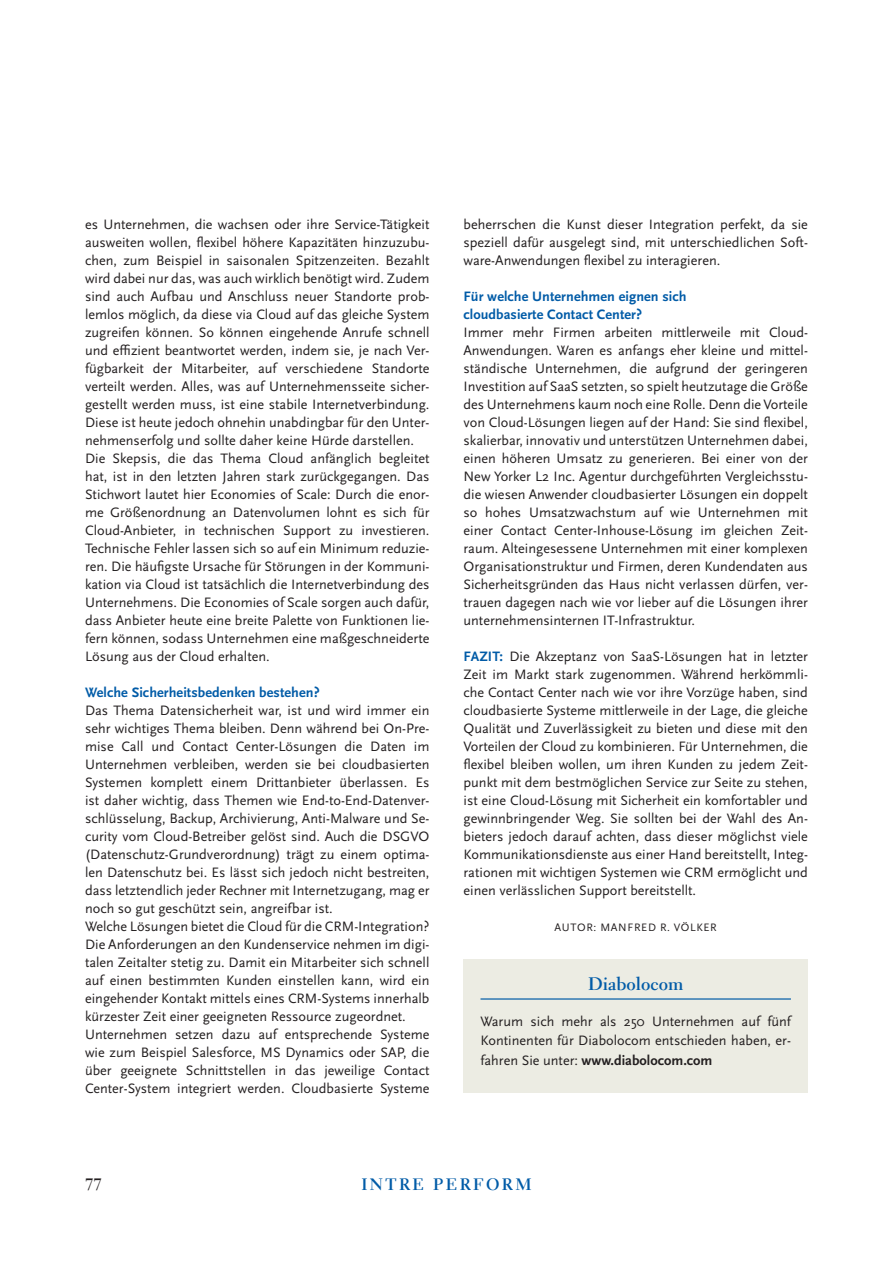
<style>
.page{position:relative;width:893px;height:1263px;background:#fff}
.page>*{position:absolute;margin:0;border:0;box-sizing:border-box;transform-origin:0 0}
.Story___Infokasten_F{font:700 18px "Electra LT Std";color:#015ba7}
.t1{font:700 16.5px "Electra LT Std";letter-spacing:.15em;color:#015ba7}
.t2{font:700 16.5px "Electra LT Std";color:#231f20}
.Story___Fließtext{font:14.25px/18px "Scala Sans Pro";color:#231f20;text-align:justify}
.Story___Infokasten_F-2{font:14.25px/19.5px "Scala Sans Pro";color:#231f20;text-align:justify}
.Story___Fließtext-2{font:700 14.25px "Scala Sans Pro";letter-spacing:.005em;color:#015ba7}
.Story___Autor{font:11.25px "Scala Sans Pro";letter-spacing:.06em;color:#231f20}
.s1{font-weight:700;color:#015ba7}
.s2{font-weight:700}
</style>
<div class="page">
<div style="left:463px;top:959px;width:345px;height:134px;background:#ecece3"></div>
<hr style="left:480px;top:998px;width:311px;height:1px;background:#015ba7">
<p class="Story___Fließtext" style="left:85px;top:215px;width:346px">es Unternehmen, die wachsen oder ihre Service-Tätigkeit ausweiten wollen, flexibel höhere Kapazitäten hinzuzubu&shy;chen, zum Beispiel in saisonalen Spitzenzeiten. Bezahlt wird dabei nur das, was auch wirklich benötigt wird. Zudem sind auch Aufbau und Anschluss neuer Standorte prob&shy;lemlos möglich, da diese via Cloud auf das gleiche System zugreifen können. So können eingehende Anrufe schnell und effizient beantwortet werden, indem sie, je nach Ver&shy;fügbarkeit der Mitarbeiter, auf verschiedene Standorte verteilt werden. Alles, was auf Unternehmensseite sicher&shy;gestellt werden muss, ist eine stabile Internetverbindung.<br>Diese ist heute jedoch ohnehin unabdingbar für den Unter&shy;nehmenserfolg und sollte daher keine Hürde darstellen.</p>
<p class="Story___Fließtext" style="left:85px;top:449px;width:346px">Die Skepsis, die das Thema Cloud anfänglich begleitet hat, ist in den letzten Jahren stark zurückgegangen. Das Stichwort lautet hier Economies of Scale: Durch die enor&shy;me Größenordnung an Datenvolumen lohnt es sich für Cloud-Anbieter, in technischen Support zu investieren.<br>Technische Fehler lassen sich so auf ein Minimum reduzie&shy;ren. Die häufigste Ursache für Störungen in der Kommuni&shy;kation via Cloud ist tatsächlich die Internetverbindung des Unternehmens. Die Economies of Scale sorgen auch dafür, dass Anbieter heute eine breite Palette von Funktionen lie&shy;fern können, sodass Unternehmen eine maßgeschneiderte Lösung aus der Cloud erhalten.</p>
<p class="Story___Fließtext-2" style="left:85px;top:684px;width:236px">Welche Sicherheitsbedenken bestehen?</p>
<p class="Story___Fließtext" style="left:85px;top:701px;width:346px">Das Thema Datensicherheit war, ist und wird immer ein sehr wichtiges Thema bleiben. Denn während bei On-Pre&shy;mise Call und Contact Center-Lösungen die Daten im Unternehmen verbleiben, werden sie bei cloudbasierten Systemen komplett einem Drittanbieter überlassen. Es ist daher wichtig, dass Themen wie End-to-End-Datenver&shy;schlüsselung, Backup, Archivierung, Anti-Malware und Se&shy;curity vom Cloud-Betreiber gelöst sind. Auch die DSGVO (Datenschutz-Grundverordnung) trägt zu einem optima&shy;len Datenschutz bei. Es lässt sich jedoch nicht bestreiten, dass letztendlich jeder Rechner mit Internetzugang, mag er noch so gut geschützt sein, angreifbar ist.</p>
<p class="Story___Fließtext" style="left:85px;top:917px;width:346px">Welche Lösungen bietet die Cloud für die CRM-Integration?</p>
<p class="Story___Fließtext" style="left:85px;top:935px;width:346px">Die Anforderungen an den Kundenservice nehmen im digi&shy;talen Zeitalter stetig zu. Damit ein Mitarbeiter sich schnell auf einen bestimmten Kunden einstellen kann, wird ein eingehender Kontakt mittels eines CRM-Systems innerhalb kürzester Zeit einer geeigneten Ressource zugeordnet.</p>
<p class="Story___Fließtext" style="left:85px;top:1025px;width:346px">Unternehmen setzen dazu auf entsprechende Systeme wie zum Beispiel Salesforce, MS Dynamics oder SAP, die über geeignete Schnittstellen in das jeweilige Contact Center-System integriert werden. Cloudbasierte Systeme</p>
<p class="Story___Fließtext" style="left:463px;top:215px;width:346px">beherrschen die Kunst dieser Integration perfekt, da sie speziell dafür ausgelegt sind, mit unterschiedlichen Soft&shy;ware-Anwendungen flexibel zu interagieren.</p>
<p class="Story___Fließtext-2" style="left:463px;top:288px;width:225px">Für welche Unternehmen eignen sich</p>
<p class="Story___Fließtext-2" style="left:463px;top:306px;width:180px">cloudbasierte Contact Center?</p>
<p class="Story___Fließtext" style="left:463px;top:323px;width:346px">Immer mehr Firmen arbeiten mittlerweile mit Cloud-Anwendungen. Waren es anfangs eher kleine und mittel&shy;ständische Unternehmen, die aufgrund der geringeren Investition auf SaaS setzten, so spielt heutzutage die Größe des Unternehmens kaum noch eine Rolle. Denn die Vorteile von Cloud-Lösungen liegen auf der Hand: Sie sind flexibel, skalierbar, innovativ und unterstützen Unternehmen dabei, einen höheren Umsatz zu generieren. Bei einer von der New Yorker L2 Inc. Agentur durchgeführten Vergleichsstu&shy;die wiesen Anwender cloudbasierter Lösungen ein doppelt so hohes Umsatzwachstum auf wie Unternehmen mit einer Contact Center-Inhouse-Lösung im gleichen Zeit&shy;raum. Alteingesessene Unternehmen mit einer komplexen Organisationstruktur und Firmen, deren Kundendaten aus Sicherheitsgründen das Haus nicht verlassen dürfen, ver&shy;trauen dagegen nach wie vor lieber auf die Lösungen ihrer unternehmensinternen IT-Infrastruktur.</p>
<p class="Story___Fließtext" style="left:463px;top:647px;width:346px"><span class="s1">FAZIT:</span> Die Akzeptanz von SaaS-Lösungen hat in letzter Zeit im Markt stark zugenommen. Während herkömmli&shy;che Contact Center nach wie vor ihre Vorzüge haben, sind cloudbasierte Systeme mittlerweile in der Lage, die gleiche Qualität und Zuverlässigkeit zu bieten und diese mit den Vorteilen der Cloud zu kombinieren. Für Unternehmen, die flexibel bleiben wollen, um ihren Kunden zu jedem Zeit&shy;punkt mit dem bestmöglichen Service zur Seite zu stehen, ist eine Cloud-Lösung mit Sicherheit ein komfortabler und gewinnbringender Weg. Sie sollten bei der Wahl des An&shy;bieters jedoch darauf achten, dass dieser möglichst viele Kommunikationsdienste aus einer Hand bereitstellt, Integ&shy;rationen mit wichtigen Systemen wie CRM ermöglicht und einen verlässlichen Support bereitstellt.</p>
<p class="Story___Autor" style="left:555px;top:921px;width:164px">AUTOR: MANFRED R. VÖLKER</p>
<p class="Story___Infokasten_F" style="left:588px;top:972px;width:97px">Diabolocom</p>
<p class="Story___Infokasten_F-2" style="left:480px;top:1011px;width:312px">Warum sich mehr als 250 Unternehmen auf fünf Kontinenten für Diabolocom entschieden haben, er&shy;fahren Sie unter: <span class="s2">www.diabolocom.com</span></p>
<p class="t2" style="left:85px;top:1174px;width:19px">77</p>
<p class="t1" style="left:361px;top:1174px;width:172px">INTRE PERFORM</p>
</div>
